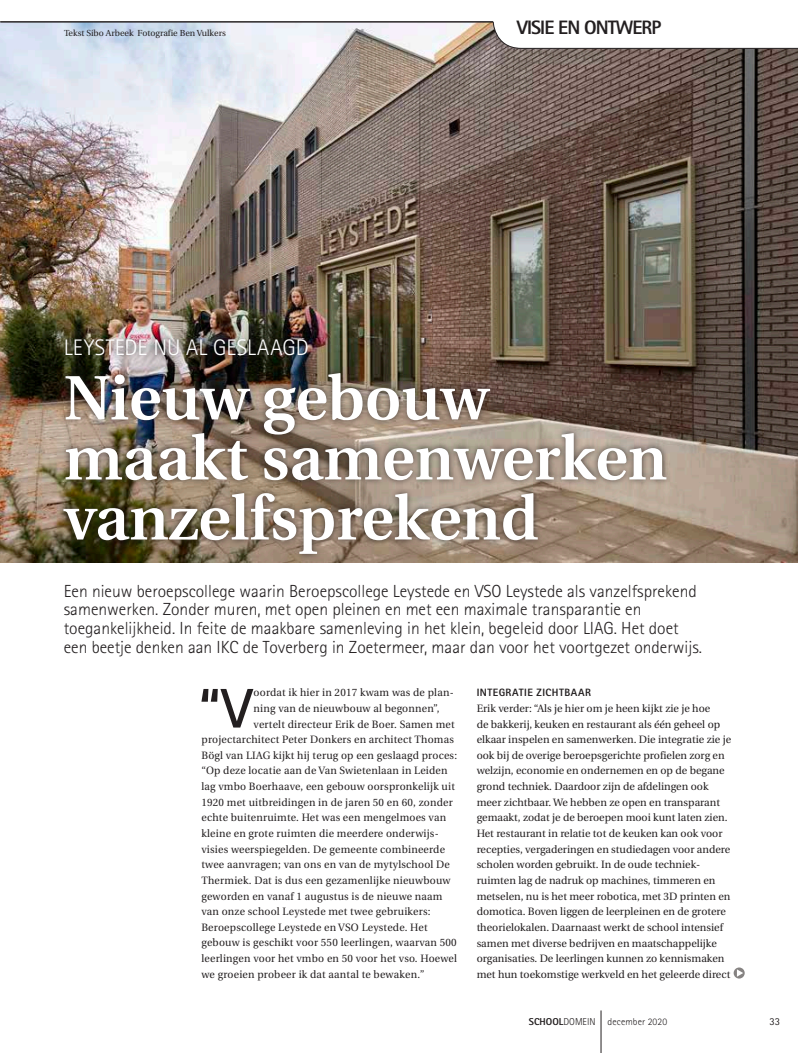
<style>
.page{position:relative;width:798px;height:1053px;background:#fff}
.page>*{position:absolute;margin:0;border:0;box-sizing:border-box;transform-origin:0 0}
.t1{font:600 62.5px/60px "Utopia";color:#fff}
.t2{font:700 55.88px "Rotis Sans Serif";color:#231f20}
.t3{font:300 22.5px "Rotis Sans Serif";letter-spacing:.01em;color:#fff}
.t4{font:800 19.38px "Rotis Sans Serif";letter-spacing:-.05em;color:#231f20}
.t5{font:300 17.5px/18.8px "Rotis Sans Serif";color:#231f20}
.t6{font:10.62px/15.6px "Utopia";color:#231f20}
.t7{font:10.62px "Utopia";letter-spacing:.02em;color:#231f20}
.t8{font:800 10.62px "Rotis Sans Serif";letter-spacing:.045em;color:#231f20}
.t9{font:10.62px "Rotis Sans Serif";color:#231f20}
.t10{font:300 10px "Rotis Sans Serif";letter-spacing:.005em;color:#231f20}
.t11{font:8.75px "Utopia";color:#231f20}
.s1{font-weight:800}
</style>
<div class="page">
<img style="left:1px;top:23px;width:796px;height:539px">
<div style="left:57px;top:367px;width:615px;height:194px;background:#231f20;opacity:.75"></div>
<div style="left:59px;top:333px;width:255px;height:29px;background:#231f20;opacity:.75"></div>
<svg style="left:492px;top:22px;width:305px;height:27px"></svg>
<hr style="left:600px;top:1010px;width:1px;height:42px;background:#231f20">
<svg style="left:733px;top:967px;width:11px;height:11px"></svg>
<svg style="left:736px;top:969px;width:7px;height:7px"></svg>
<hr style="left:0;top:22px;width:493px;height:1px;background:#231f20">
<p class="t11" style="left:64px;top:28px;width:163px">Tekst Sibo Arbeek Fotografie Ben Vulkers</p>
<h3 class="t3" style="left:64px;top:334px;width:246px">LEYSTEDE NU AL GESLAAGD</h3>
<h3 class="t4" style="left:516px;top:15px;width:145px">VISIE EN ONTWERP</h3>
<h1 class="t1" style="left:64px;top:369px;width:604px">Nieuw gebouw maakt samenwerken vanzelfsprekend</h1>
<p class="t5" style="left:64px;top:581px;width:639px">Een nieuw beroepscollege waarin Beroepscollege Leystede en VSO Leystede als vanzelfsprekend samenwerken. Zonder muren, met open pleinen en met een maximale transparantie en toegankelijkheid. In feite de maakbare samenleving in het klein, begeleid door LIAG. Het doet een beetje denken aan IKC de Toverberg in Zoetermeer, maar dan voor het voortgezet onderwijs.</p>
<h2 class="t2" style="left:198px;top:673px;width:55px">“V</h2>
<p class="t7" style="left:253px;top:686px;width:202px">oordat ik hier in 2017 kwam was de plan-</p>
<p class="t7" style="left:253px;top:702px;width:187px">ning van de nieuwbouw al begonnen”,</p>
<p class="t7" style="left:253px;top:718px;width:202px">vertelt directeur Erik de Boer. Samen met</p>
<p class="t7" style="left:201px;top:733px;width:254px">projectarchitect Peter Donkers en architect Thomas</p>
<p class="t7" style="left:201px;top:749px;width:257px">Bögl van LIAG kijkt hij terug op een geslaagd proces:</p>
<p class="t7" style="left:201px;top:765px;width:247px">“Op deze locatie aan de Van Swietenlaan in Leiden</p>
<p class="t7" style="left:201px;top:780px;width:255px">lag vmbo Boerhaave, een gebouw oorspronkelijk uit</p>
<p class="t7" style="left:201px;top:796px;width:253px">1920 met uitbreidingen in de jaren 50 en 60, zonder</p>
<p class="t7" style="left:201px;top:811px;width:246px">echte buitenruimte. Het was een mengelmoes van</p>
<p class="t7" style="left:201px;top:827px;width:239px">kleine en grote ruimten die meerdere onderwijs-</p>
<p class="t7" style="left:201px;top:843px;width:245px">visies weerspiegelden. De gemeente combineerde</p>
<p class="t7" style="left:201px;top:858px;width:250px">twee aanvragen; van ons en van de mytylschool De</p>
<p class="t7" style="left:201px;top:874px;width:250px">Thermiek. Dat is dus een gezamenlijke nieuwbouw</p>
<p class="t7" style="left:201px;top:890px;width:242px">geworden en vanaf 1 augustus is de nieuwe naam</p>
<p class="t7" style="left:201px;top:905px;width:230px">van onze school Leystede met twee gebruikers:</p>
<p class="t7" style="left:201px;top:921px;width:228px">Beroepscollege Leystede en VSO Leystede. Het</p>
<p class="t7" style="left:201px;top:936px;width:257px">gebouw is geschikt voor 550 leerlingen, waarvan 500</p>
<p class="t7" style="left:201px;top:952px;width:257px">leerlingen voor het vmbo en 50 voor het vso. Hoewel</p>
<p class="t7" style="left:201px;top:968px;width:224px">we groeien probeer ik dat aantal te bewaken.”</p>
<p class="t8" style="left:476px;top:686px;width:116px">INTEGRATIE ZICHTBAAR</p>
<p class="t6" style="left:476px;top:700px;width:256px">Erik verder: “Als je hier om je heen kijkt zie je hoe<br>de bakkerij, keuken en restaurant als één geheel op elkaar inspelen en samenwerken. Die integratie zie je ook bij de overige beroepsgerichte profielen zorg en welzijn, economie en ondernemen en op de begane grond techniek. Daardoor zijn de afdelingen ook meer zichtbaar. We hebben ze open en transparant gemaakt, zodat je de beroepen mooi kunt laten zien.<br>Het restaurant in relatie tot de keuken kan ook voor recepties, vergaderingen en studiedagen voor andere scholen worden gebruikt. In de oude techniek&shy;ruimten lag de nadruk op machines, timmeren en metselen, nu is het meer robotica, met 3D printen en domotica. Boven liggen de leerpleinen en de grotere theorielokalen. Daarnaast werkt de school intensief samen met diverse bedrijven en maatschappelijke organisaties. De leerlingen kunnen zo kennismaken met hun toekomstige werkveld en het geleerde direct</p>
<p class="t10" style="left:528px;top:1015px;width:140px"><span class="s1">SCHOOL</span>DOMEIN december 2020</p>
<p class="t9" style="left:769px;top:1014px;width:12px">33</p>
</div>
